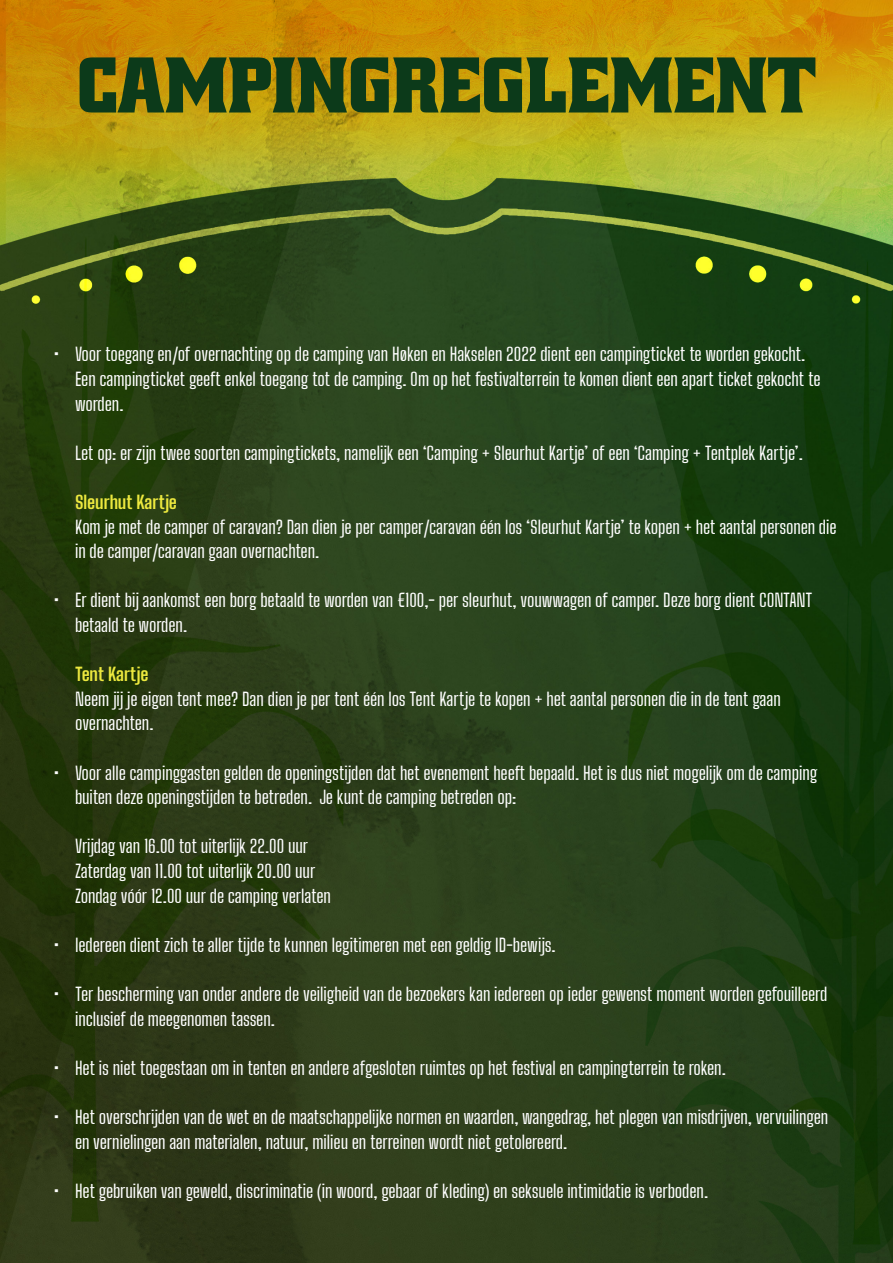
<style>
.page{position:relative;width:893px;height:1263px;background:#fff}
.page>*{position:absolute;margin:0;border:0;box-sizing:border-box;transform-origin:0 0}
.t1{font:78px "Alley Oop";color:#0c3a1a}
.t2{font:18px/24.6px "Big Shoulders Text";letter-spacing:-.005em;color:#fff}
.t3{font:700 18px "Big Shoulders Text";color:#ede93f}
</style>
<div class="page">
<img style="left:0;top:0;width:892px;height:1263px">
<p class="t1" style="left:77px;top:48px;width:741px">CAMPINGREGLEMENT</p>
<p class="t2" style="left:75px;top:342px;width:747px;text-indent:-21px">• Voor toegang en/of overnachting op de camping van Høken en Hakselen 2022 dient een campingticket te worden gekocht.<br>Een campingticket geeft enkel toegang tot de camping. Om op het festivalterrein te komen dient een apart ticket gekocht te worden.</p>
<p class="t2" style="left:75px;top:441px;width:729px">Let op: er zijn twee soorten campingtickets, namelijk een ‘Camping + Sleurhut Kartje’ of een ‘Camping + Tentplek Kartje’.</p>
<p class="t3" style="left:75px;top:489px;width:103px">Sleurhut Kartje</p>
<p class="t2" style="left:75px;top:515px;width:763px">Kom je met de camper of caravan? Dan dien je per camper/caravan één los ‘Sleurhut Kartje’ te kopen + het aantal personen die in de camper/caravan gaan overnachten.</p>
<p class="t2" style="left:75px;top:588px;width:739px;text-indent:-21px">• Er dient bij aankomst een borg betaald te worden van €100,- per sleurhut, vouwwagen of camper. Deze borg dient CONTANT betaald te worden.</p>
<p class="t3" style="left:75px;top:662px;width:75px">Tent Kartje</p>
<p class="t2" style="left:75px;top:687px;width:707px">Neem jij je eigen tent mee? Dan dien je per tent één los Tent Kartje te kopen + het aantal personen die in de tent gaan overnachten.</p>
<p class="t2" style="left:75px;top:761px;width:744px;text-indent:-21px">• Voor alle campinggasten gelden de openingstijden dat het evenement heeft bepaald. Het is dus niet mogelijk om de camping buiten deze openingstijden te betreden. Je kunt de camping betreden op:</p>
<p class="t2" style="left:75px;top:834px;width:235px">Vrijdag van 16.00 tot uiterlijk 22.00 uur</p>
<p class="t2" style="left:75px;top:859px;width:242px">Zaterdag van 11.00 tot uiterlijk 20.00 uur</p>
<p class="t2" style="left:75px;top:884px;width:257px">Zondag vóór 12.00 uur de camping verlaten</p>
<p class="t2" style="left:54px;top:933px;width:503px">• Iedereen dient zich te aller tijde te kunnen legitimeren met een geldig ID-bewijs.</p>
<p class="t2" style="left:75px;top:982px;width:754px;text-indent:-21px">• Ter bescherming van onder andere de veiligheid van de bezoekers kan iedereen op ieder gewenst moment worden gefouilleerd inclusief de meegenomen tassen.</p>
<p class="t2" style="left:54px;top:1056px;width:673px">• Het is niet toegestaan om in tenten en andere afgesloten ruimtes op het festival en campingterrein te roken.</p>
<p class="t2" style="left:75px;top:1105px;width:755px;text-indent:-21px">• Het overschrijden van de wet en de maatschappelijke normen en waarden, wangedrag, het plegen van misdrijven, vervuilingen en vernielingen aan materialen, natuur, milieu en terreinen wordt niet getolereerd.</p>
<p class="t2" style="left:54px;top:1179px;width:656px">• Het gebruiken van geweld, discriminatie (in woord, gebaar of kleding) en seksuele intimidatie is verboden.</p>
</div>
